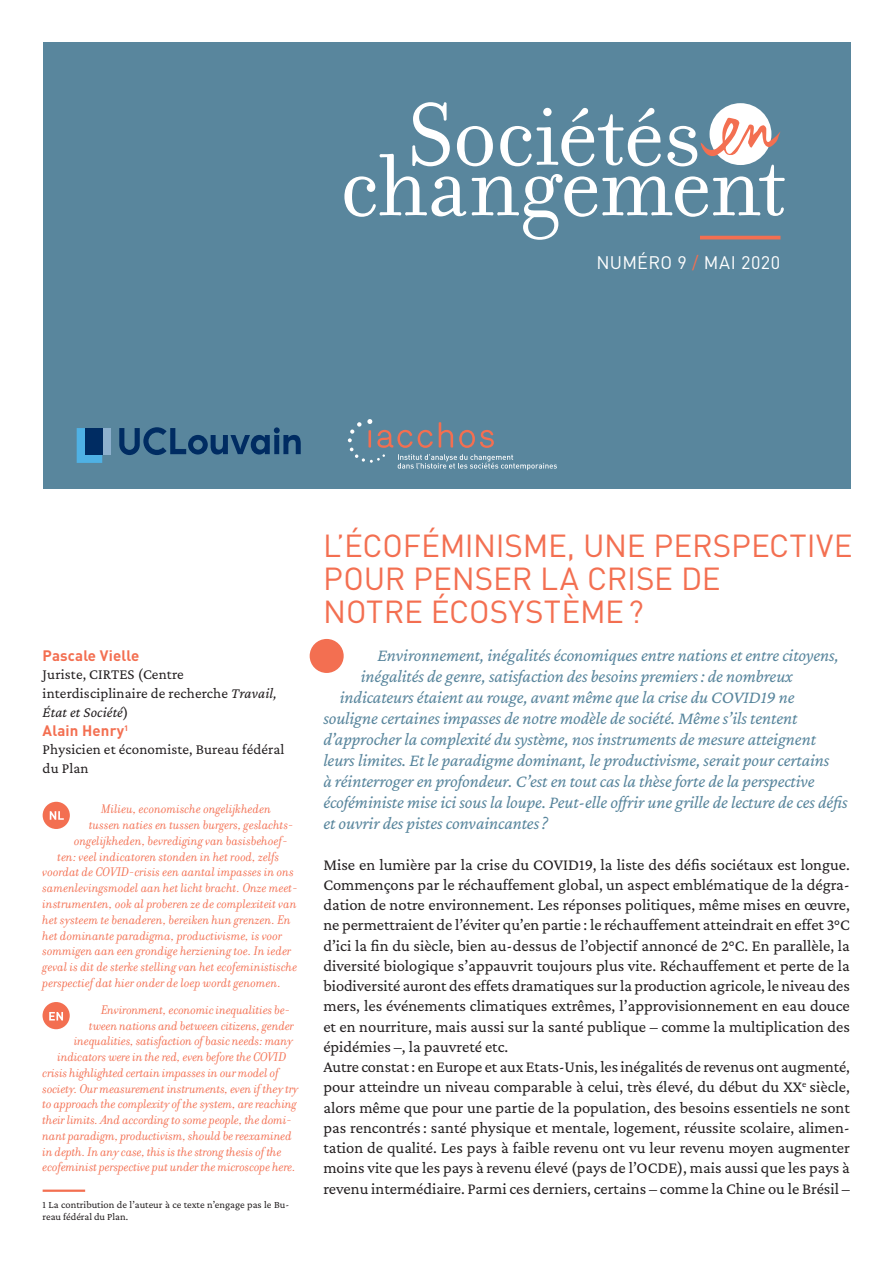
<style>
.page{position:relative;width:893px;height:1263px;background:#fff}
.page>*{position:absolute;margin:0;border:0;box-sizing:border-box;transform-origin:0 0}
.t1{font:31.5px/33px "DIN";letter-spacing:-.005em;color:#f36f51}
.t2{font:italic 18px "Crimson Pro";letter-spacing:-.005em;color:#59869d}
.t3{font:18px "DIN";letter-spacing:.025em;color:#fff}
.t4{font:16.5px/20.2px "Crimson Pro";color:#231f20}
.t5{font:15px/18.8px "Crimson Pro";letter-spacing:.01em;color:#231f20}
.t6{font:700 15px "DIN";letter-spacing:.01em;color:#f36f51}
.t7{font:italic 13.5px "Filosofia OT";color:#f36f51}
.t8{font:10.5px/12.8px "Crimson Pro";color:#231f20}
.s1{color:#f36f51}
.s2{font-style:italic}
.s3{font-style:inherit}
</style>
<div class="page">
<div style="left:43px;top:43px;width:807px;height:446px;background:#59869d"></div>
<div style="left:310px;top:639px;width:34px;height:34px;background:#f36f51;border-radius:50%"></div>
<div style="left:43px;top:802px;width:27px;height:27px;background:#f36f51;border-radius:50%"></div>
<svg style="left:50px;top:811px;width:14px;height:9px"></svg>
<div style="left:43px;top:1002px;width:27px;height:27px;background:#f36f51;border-radius:50%"></div>
<svg style="left:49px;top:1012px;width:14px;height:8px"></svg>
<svg style="left:344px;top:102px;width:441px;height:138px"></svg>
<svg style="left:348px;top:419px;width:209px;height:51px"></svg>
<div style="left:102px;top:428px;width:9px;height:26px;background:#8db0cd"></div>
<svg style="left:77px;top:428px;width:25px;height:35px"></svg>
<div style="left:85px;top:428px;width:17px;height:26px;background:#002c62"></div>
<svg style="left:119px;top:427px;width:182px;height:28px"></svg>
<hr style="left:43px;top:1189px;width:42px;height:3px;background:#f36f51">
<p class="t3" style="left:597px;top:252px;width:185px">NUMÉRO 9 <span class="s1">/</span> MAI 2020</p>
<p class="t6" style="left:43px;top:645px;width:98px">Pascale Vielle</p>
<p class="t5" style="left:43px;top:665px;width:236px">Juriste, CIRTES (Centre interdisciplinaire de recherche <span class="s2">Travail,<br>État et Société</span>)</p>
<p class="t6" style="left:43px;top:720px;width:87px">Alain Henry<sup>1</sup></p>
<p class="t5" style="left:43px;top:740px;width:243px">Physicien et économiste, Bureau fédéral du Plan</p>
<p class="t7" style="left:101px;top:802px;width:171px">Milieu, economische ongelijkheden</p>
<p class="t7" style="left:89px;top:817px;width:206px">tussen naties en tussen burgers, geslachts-</p>
<p class="t7" style="left:74px;top:833px;width:215px">ongelijkheden, bevrediging van basisbehoef-</p>
<p class="t7" style="left:58px;top:849px;width:223px">ten: veel indicatoren stonden in het rood, zelfs</p>
<p class="t7" style="left:43px;top:865px;width:253px">voordat de COVID-crisis een aantal impasses in ons</p>
<p class="t7" style="left:43px;top:880px;width:257px">samenlevingsmodel aan het licht bracht. Onze meet-</p>
<p class="t7" style="left:43px;top:896px;width:256px">instrumenten, ook al proberen ze de complexiteit van</p>
<p class="t7" style="left:43px;top:912px;width:250px">het systeem te benaderen, bereiken hun grenzen. En</p>
<p class="t7" style="left:43px;top:928px;width:241px">het dominante paradigma, productivisme, is voor</p>
<p class="t7" style="left:43px;top:943px;width:250px">sommigen aan een grondige herziening toe. In ieder</p>
<p class="t7" style="left:43px;top:959px;width:256px">geval is dit de sterke stelling van het ecofeministische</p>
<p class="t7" style="left:43px;top:975px;width:240px">perspectief dat hier onder de loep wordt genomen.</p>
<p class="t7" style="left:101px;top:1002px;width:191px">Environment, economic inequalities be-</p>
<p class="t7" style="left:89px;top:1018px;width:206px">tween nations and between citizens, gender</p>
<p class="t7" style="left:74px;top:1033px;width:221px">inequalities, satisfaction of basic needs: many</p>
<p class="t7" style="left:58px;top:1049px;width:230px">indicators were in the red, even before the COVID</p>
<p class="t7" style="left:43px;top:1065px;width:238px">crisis highlighted certain impasses in our model of</p>
<p class="t7" style="left:43px;top:1081px;width:257px">society. Our measurement instruments, even if they try</p>
<p class="t7" style="left:43px;top:1096px;width:256px">to approach the complexity of the system, are reaching</p>
<p class="t7" style="left:43px;top:1112px;width:251px">their limits. And according to some people, the domi-</p>
<p class="t7" style="left:43px;top:1128px;width:251px">nant paradigm, productivism, should be reexamined</p>
<p class="t7" style="left:43px;top:1144px;width:241px">in depth. In any case, this is the strong thesis of the</p>
<p class="t7" style="left:43px;top:1159px;width:255px">ecofeminist perspective put under the microscope here.</p>
<p class="t8" style="left:43px;top:1198px;width:248px">1 La contribution de l’auteur à ce texte n’engage pas le Bu&shy;reau fédéral du Plan.</p>
<h1 class="t1" style="left:323px;top:530px;width:531px">L’ÉCOFÉMINISME, UNE PERSPECTIVE<br>POUR PENSER LA CRISE DE<br>NOTRE ÉCOSYSTÈME?</h1>
<p class="t2" style="left:377px;top:644px;width:463px">Environnement, inégalités économiques entre nations et entre citoyens,</p>
<p class="t2" style="left:361px;top:665px;width:434px">inégalités de genre, satisfaction des besoins premiers : de nombreux</p>
<p class="t2" style="left:340px;top:686px;width:456px">indicateurs étaient au rouge, avant même que la crise du COVID19 ne</p>
<p class="t2" style="left:323px;top:707px;width:475px">souligne certaines impasses de notre modèle de société. Même s’ils tentent</p>
<p class="t2" style="left:323px;top:728px;width:494px">d’approcher la complexité du système, nos instruments de mesure atteignent</p>
<p class="t2" style="left:323px;top:749px;width:508px">leurs limites. Et le paradigme dominant, le productivisme, serait pour certains</p>
<p class="t2" style="left:323px;top:770px;width:493px">à réinterroger en profondeur. C’est en tout cas la thèse forte de la perspective</p>
<p class="t2" style="left:323px;top:791px;width:526px">écoféministe mise ici sous la loupe. Peut-elle offrir une grille de lecture de ces défis</p>
<p class="t2" style="left:323px;top:812px;width:226px">et ouvrir des pistes convaincantes ?</p>
<p class="t4" style="left:323px;top:854px;width:528px">Mise en lumière par la crise du COVID19, la liste des défis sociétaux est longue.<br>Commençons par le réchauffement global, un aspect emblématique de la dégra&shy;dation de notre environnement. Les réponses politiques, même mises en œuvre, ne permettraient de l’éviter qu’en partie : le réchauffement atteindrait en effet 3°C d’ici la fin du siècle, bien au-dessus de l’objectif annoncé de 2°C. En parallèle, la diversité biologique s’appauvrit toujours plus vite. Réchauffement et perte de la biodiversité auront des effets dramatiques sur la production agricole, le niveau des mers, les événements climatiques extrêmes, l’approvisionnement en eau douce et en nourriture, mais aussi sur la santé publique – comme la multiplication des épidémies –, la pauvreté etc.<br>Autre constat : en Europe et aux Etats-Unis, les inégalités de revenus ont augmenté, pour atteindre un niveau comparable à celui, très élevé, du début du <span class="s3">XX</span><sup>e</sup> siècle, alors même que pour une partie de la population, des besoins essentiels ne sont pas rencontrés : santé physique et mentale, logement, réussite scolaire, alimen&shy;tation de qualité. Les pays à faible revenu ont vu leur revenu moyen augmenter moins vite que les pays à revenu élevé (pays de l’OCDE), mais aussi que les pays à revenu intermédiaire. Parmi ces derniers, certains – comme la Chine ou le Brésil –</p>
</div>
